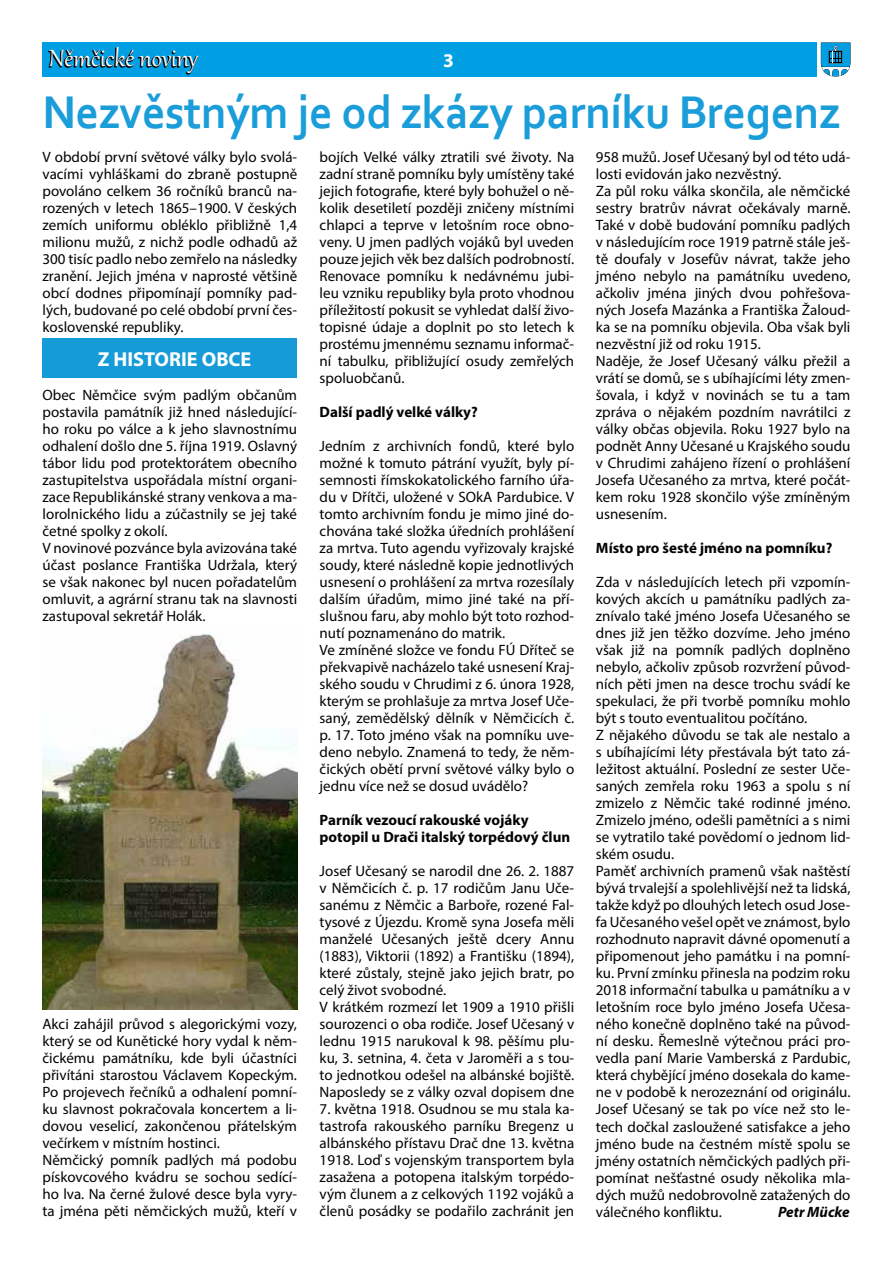
<style>
.page{position:relative;width:893px;height:1263px;background:#fff}
.page>*{position:absolute;margin:0;border:0;box-sizing:border-box;transform-origin:0 0}
.t1{font:700 48px "Corbel";letter-spacing:-.01em;color:#1a9dd9;scale:.96 1}
.t2{font:28.95px "Gabriola";color:#fff}
.t3{font:700 20.25px "Myriad Pro";color:#fff}
.t4{font:700 19.5px "Myriad Pro";color:#fff}
.t5{font:15px/17px "Myriad Pro";color:#020304}
.t6{font:700 15px/17px "Myriad Pro";color:#020304}
.t7{font:italic 700 15px "Myriad Pro";color:#020304}
</style>
<div class="page">
<div style="left:42px;top:43px;width:775px;height:34px;background:#009fe3"></div>
<img style="left:43px;top:634px;width:254px;height:376px">
<svg style="left:48px;top:47px;width:151px;height:28px"></svg>
<svg style="left:821px;top:43px;width:29px;height:33px"></svg>
<div style="left:42px;top:338px;width:255px;height:40px;background:#149bd8"></div>
<h2 class="t2" style="left:49px;top:39px;width:150px">Němčické noviny</h2>
<h3 class="t4" style="left:443px;top:48px;width:12px">3</h3>
<h1 class="t1" style="left:43px;top:82px;width:833px">Nezvěstným je od zkázy parníku Bregenz</h1>
<p class="t5" style="left:43px;top:148px;width:256px;text-align:justify">V období první světové války bylo svolá&shy;vacími vyhláškami do zbraně postupně povoláno celkem 36 ročníků branců na&shy;rozených v letech 1865–1900. V českých zemích uniformu obléklo přibližně 1,4 milionu mužů, z nichž podle odhadů až 300 tisíc padlo nebo zemřelo na následky zranění. Jejich jména v naprosté většině obcí dodnes připomínají pomníky pad&shy;lých, budované po celé období první čes&shy;koslovenské republiky.</p>
<h3 class="t3" style="left:98px;top:345px;width:155px">Z HISTORIE OBCE</h3>
<p class="t5" style="left:43px;top:386px;width:256px">Obec Němčice svým padlým občanům postavila památník již hned následující&shy;ho roku po válce a k jeho slavnostnímu odhalení došlo dne 5. října 1919. Oslavný tábor lidu pod protektorátem obecního zastupitelstva uspořádala místní organi&shy;zace Republikánské strany venkova a ma&shy;lorolnického lidu a zúčastnily se jej také četné spolky z okolí.<br>V novinové pozvánce byla avizována také účast poslance Františka Udržala, který se však nakonec byl nucen pořadatelům omluvit, a agrární stranu tak na slavnosti zastupoval sekretář Holák.</p>
<p class="t5" style="left:42px;top:1015px;width:256px">Akci zahájil průvod s alegorickými vozy, který se od Kunětické hory vydal k něm&shy;čickému památníku, kde byli účastníci přivítáni starostou Václavem Kopeckým.<br>Po projevech řečníků a odhalení pomní&shy;ku slavnost pokračovala koncertem a li&shy;dovou veselicí, zakončenou přátelským večírkem v místním hostinci.<br>Němčický pomník padlých má podobu pískovcového kvádru se sochou sedící&shy;ho lva. Na černé žulové desce byla vyry&shy;ta jména pěti němčických mužů, kteří v</p>
<p class="t5" style="left:320px;top:148px;width:256px;text-align:justify">bojích Velké války ztratili své životy. Na zadní straně pomníku byly umístěny také jejich fotografie, které byly bohužel o ně&shy;kolik desetiletí později zničeny místními chlapci a teprve v letošním roce obno&shy;veny. U jmen padlých vojáků byl uveden pouze jejich věk bez dalších podrobností.<br>Renovace pomníku k nedávnému jubi&shy;leu vzniku republiky byla proto vhodnou příležitostí pokusit se vyhledat další živo&shy;topisné údaje a doplnit po sto letech k prostému jmennému seznamu informač&shy;ní tabulku, přibližující osudy zemřelých spoluobčanů.</p>
<p class="t6" style="left:320px;top:403px;width:160px">Další padlý velké války?</p>
<p class="t5" style="left:320px;top:437px;width:256px">Jedním z archivních fondů, které bylo možné k tomuto pátrání využít, byly pí&shy;semnosti římskokatolického farního úřa&shy;du v Dřítči, uložené v SOkA Pardubice. V tomto archivním fondu je mimo jiné do&shy;chována také složka úředních prohlášení za mrtva. Tuto agendu vyřizovaly krajské soudy, které následně kopie jednotlivých usnesení o prohlášení za mrtva rozesílaly dalším úřadům, mimo jiné také na pří&shy;slušnou faru, aby mohlo být toto rozhod&shy;nutí poznamenáno do matrik.<br>Ve zmíněné složce ve fondu FÚ Dříteč se překvapivě nacházelo také usnesení Kraj&shy;ského soudu v Chrudimi z 6. února 1928, kterým se prohlašuje za mrtva Josef Uče&shy;saný, zemědělský dělník v Němčicích č. p. 17. Toto jméno však na pomníku uve&shy;deno nebylo. Znamená to tedy, že něm&shy;čických obětí první světové války bylo o jednu více než se dosud uvádělo?</p>
<p class="t6" style="left:320px;top:811px;width:252px">Parník vezoucí rakouské vojáky potopil u Drači italský torpédový člun</p>
<p class="t5" style="left:320px;top:862px;width:256px">Josef Učesaný se narodil dne 26. 2. 1887 v Němčicích č. p. 17 rodičům Janu Uče&shy;sanému z Němčic a Barboře, rozené Fal&shy;tysové z Újezdu. Kromě syna Josefa měli manželé Učesaných ještě dcery Annu (1883), Viktorii (1892) a Františku (1894), které zůstaly, stejně jako jejich bratr, po celý život svobodné.<br>V krátkém rozmezí let 1909 a 1910 přišli sourozenci o oba rodiče. Josef Učesaný v lednu 1915 narukoval k 98. pěšímu plu&shy;ku, 3. setnina, 4. četa v Jaroměři a s tou&shy;to jednotkou odešel na albánské bojiště.<br>Naposledy se z války ozval dopisem dne</p>
<p class="t5" style="left:320px;top:1100px;width:256px;text-align:justify">7. května 1918. Osudnou se mu stala ka&shy;tastrofa rakouského parníku Bregenz u albánského přístavu Drač dne 13. května 1918. Loď s vojenským transportem byla zasažena a potopena italským torpédo&shy;vým člunem a z celkových 1192 vojáků a členů posádky se podařilo zachránit jen</p>
<p class="t5" style="left:596px;top:148px;width:256px">958 mužů. Josef Učesaný byl od této udá&shy;losti evidován jako nezvěstný.<br>Za půl roku válka skončila, ale němčické sestry bratrův návrat očekávaly marně.<br>Také v době budování pomníku padlých v následujícím roce 1919 patrně stále ješ&shy;tě doufaly v Josefův návrat, takže jeho jméno nebylo na památníku uvedeno, ačkoliv jména jiných dvou pohřešova&shy;ných Josefa Mazánka a Františka Žaloud&shy;ka se na pomníku objevila. Oba však byli nezvěstní již od roku 1915.<br>Naděje, že Josef Učesaný válku přežil a vrátí se domů, se s ubíhajícími léty zmen&shy;šovala, i když v novinách se tu a tam zpráva o nějakém pozdním navrátilci z války občas objevila. Roku 1927 bylo na podnět Anny Učesané u Krajského soudu v Chrudimi zahájeno řízení o prohlášení Josefa Učesaného za mrtva, které počát&shy;kem roku 1928 skončilo výše zmíněným usnesením.</p>
<p class="t6" style="left:596px;top:539px;width:238px">Místo pro šesté jméno na pomníku?</p>
<p class="t5" style="left:596px;top:573px;width:256px">Zda v následujících letech při vzpomín&shy;kových akcích u památníku padlých za&shy;znívalo také jméno Josefa Učesaného se dnes již jen těžko dozvíme. Jeho jméno však již na pomník padlých doplněno nebylo, ačkoliv způsob rozvržení původ&shy;ních pěti jmen na desce trochu svádí ke spekulaci, že při tvorbě pomníku mohlo být s touto eventualitou počítáno.<br>Z nějakého důvodu se tak ale nestalo a s ubíhajícími léty přestávala být tato zá&shy;ležitost aktuální. Poslední ze sester Uče&shy;saných zemřela roku 1963 a spolu s ní zmizelo z Němčic také rodinné jméno.<br>Zmizelo jméno, odešli pamětníci a s nimi se vytratilo také povědomí o jednom lid&shy;ském osudu.<br>Paměť archivních pramenů však naštěstí bývá trvalejší a spolehlivější než ta lidská, takže když po dlouhých letech osud Jose&shy;fa Učesaného vešel opět ve známost, bylo rozhodnuto napravit dávné opomenutí a připomenout jeho památku i na pomní&shy;ku. První zmínku přinesla na podzim roku 2018 informační tabulka u památníku a v letošním roce bylo jméno Josefa Učesa&shy;ného konečně doplněno také na původ&shy;ní desku. Řemeslně výtečnou práci pro&shy;vedla paní Marie Vamberská z Pardubic, která chybějící jméno dosekala do kame&shy;ne v podobě k nerozeznání od originálu.<br>Josef Učesaný se tak po více než sto le&shy;tech dočkal zasloužené satisfakce a jeho jméno bude na čestném místě spolu se jmény ostatních němčických padlých při&shy;pomínat nešťastné osudy několika mla&shy;dých mužů nedobrovolně zatažených do válečného konfliktu.</p>
<p class="t7" style="left:778px;top:1202px;width:73px">Petr Mücke</p>
</div>
